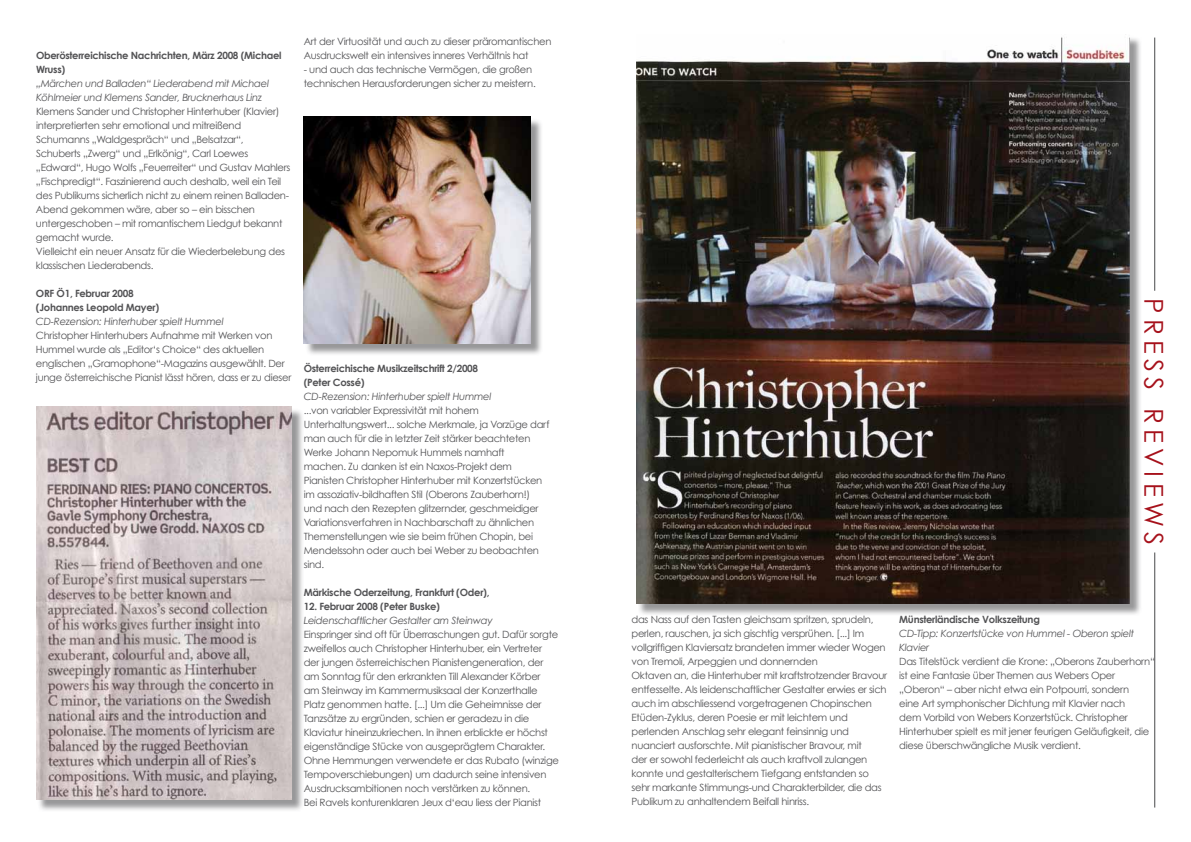
<style>
.page{position:relative;width:1191px;height:842px;background:#fff}
.page>*{position:absolute;margin:0;border:0;box-sizing:border-box;transform-origin:0 0}
.t1{font:26px "Century Gothic";letter-spacing:.2em;color:#a6111b}
.t2{font:10px/14px "Century Gothic";letter-spacing:-.03em;color:#535355}
.t3{font:italic 10px/14px "Century Gothic";letter-spacing:-.03em;color:#535355}
.t4{font:700 10px/14px "Century Gothic";letter-spacing:-.03em;color:#535355}
</style>
<div class="page">
<div style="left:38px;top:408px;width:266px;height:404px;background:#535355;opacity:.6"></div>
<img style="left:36px;top:407px;width:256px;height:393px">
<div style="left:305px;top:118px;width:238px;height:238px;background:#535355;opacity:.6"></div>
<img style="left:304px;top:117px;width:226px;height:227px">
<div style="left:637px;top:36px;width:505px;height:580px;background:#535355;opacity:.6"></div>
<img style="left:636px;top:36px;width:493px;height:567px">
<hr style="left:1154px;top:552px;width:1px;height:255px;background:#48494b">
<hr style="left:1154px;top:38px;width:1px;height:253px;background:#48494b">
<p class="t4" style="left:36px;top:48px;width:247px">Oberösterreichische Nachrichten, März 2008 (Michael<br>Wruss)</p>
<p class="t3" style="left:36px;top:76px;width:234px">„Märchen und Balladen“ Liederabend mit Michael<br>Köhlmeier und Klemens Sander, Brucknerhaus Linz</p>
<p class="t2" style="left:36px;top:104px;width:256px">Klemens Sander und Christopher Hinterhuber (Klavier) interpretierten sehr emotional und mitreißend Schumanns „Waldgespräch“ und „Belsatzar“, Schuberts „Zwerg“ und „Erlkönig“, Carl Loewes „Edward“, H ugo Wolfs „Feuerreiter“ und Gustav Mahlers „Fischpredigt“. Faszinierend auch deshalb, weil ein Teil des Publikums sicherlich nicht zu einem reinen Balladen-Abend gekommen wäre, aber so – ein bisschen untergeschoben – mit romantischem Liedgut bekannt gemacht wurde.<br>Vielleicht ein neuer Ansatz für die Wiederbelebung des klassischen Liederabends.</p>
<p class="t4" style="left:36px;top:286px;width:125px">ORF Ö1, Februar 2008 (Johannes Leopold Mayer)</p>
<p class="t3" style="left:36px;top:314px;width:189px">CD-Rezension: Hinterhuber spielt Hummel</p>
<p class="t2" style="left:36px;top:328px;width:257px">Christopher Hinterhubers Aufnahme mit Werken von<br>H ummel wurde als „Editor‘s Choice“ des aktuellen englischen „Gramophone“-Magazins ausgewählt. Der junge österreichische Pianist lässt hören, dass er zu dieser</p>
<p class="t2" style="left:304px;top:34px;width:249px">Art der Virtuosität und auch zu dieser präromantischen<br>Ausdruckswelt ein intensives inneres Verhältnis hat</p>
<p class="t2" style="left:304px;top:62px;width:233px">- und auch das technische Vermögen, die großen technischen H erausforderungen sicher zu meistern.</p>
<p class="t4" style="left:304px;top:361px;width:176px">Österreichische Musikzeitschrift 2/2008 (Peter Cossé)</p>
<p class="t3" style="left:304px;top:389px;width:189px">CD-Rezension: Hinterhuber spielt Hummel</p>
<p class="t2" style="left:304px;top:403px;width:247px">...von variabler Expressivität mit hohem<br>U nterhaltungswert... solche Merkmale, ja Vorzüge darf man auch für die in letzter Zeit stärker beachteten Werke Johann Nepomuk Hummels namhaft<br>machen. Zu danken ist ein Naxos-Projekt dem Pianisten Christopher H interhuber mit Konzertstücken im assoziativ-bildhaften Stil (Oberons Zauberhorn!) und nach den Rezepten glitzernder, geschmeidiger Variationsverfahren in Nachbarschaft zu ähnlichen Themenstellungen wie sie beim frühen Chopin, bei Mendelssohn oder auch bei Weber zu beobachten sind.</p>
<p class="t4" style="left:304px;top:585px;width:187px">Märkische Oderzeitung, Frankfurt (Oder),</p>
<p class="t4" style="left:304px;top:599px;width:138px">12. Februar 2008 (Peter Buske)</p>
<p class="t3" style="left:304px;top:613px;width:190px">Leidenschaftlicher Gestalter am Steinway</p>
<p class="t2" style="left:304px;top:627px;width:257px">Einspringer sind oft für Überraschungen gut. Dafür sorgte zweifellos auch Christopher H interhuber, ein Vertreter der jungen österreichischen Pianistengeneration, der am Sonntag für den erkrankten Till Alexander Körber am Steinway im Kammermusiksaal der Konzerthalle Platz genommen hatte. [...] U m die Geheimnisse der Tanzsätze zu ergründen, schien er geradezu in die Klaviatur hineinzukriechen. In ihnen erblickte er höchst eigenständige Stücke von ausgeprägtem Charakter.<br>Ohne Hemmungen verwendete er das Rubato (winzige Tempoverschiebungen) um dadurch seine intensiven Ausdrucksambitionen noch verstärken zu können.<br>Bei Ravels konturenklaren Jeux d‘eau liess der Pianist</p>
<h1 class="t1" style="left:1169px;top:298px;width:248px;rotate:90deg">P ress rev iews</h1>
<p class="t2" style="left:631px;top:613px;width:257px">das Nass auf den Tasten gleichsam spritzen, sprudeln, perlen, rauschen, ja sich gischtig versprühen. [...] Im vollgriffigen Klaviersatz brandeten immer wieder Wogen von Tremoli, Arpeggien und donnernden<br>Oktaven an, die H interhuber mit kraftstrotzender Bravour entfesselte. Als leidenschaftlicher Gestalter erwies er sich auch im abschliessend vorgetragenen Chopinschen Etüden-Zyklus, deren Poesie er mit leichtem und perlenden Anschlag sehr elegant feinsinnig und nuanciert ausforschte. Mit pianistischer Bravour, mit<br>der er sowohl federleicht als auch kraftvoll zulangen konnte und gestalterischem Tiefgang entstanden so sehr markante Stimmungs-und Charakterbilder, die das Publikum zu anhaltendem Beifall hinriss.</p>
<p class="t4" style="left:899px;top:612px;width:142px">Münsterländische Volkszeitung</p>
<p class="t3" style="left:899px;top:627px;width:236px">CD-Tipp: Konzertstücke von Hummel - Oberon spielt<br>Klavier</p>
<p class="t2" style="left:899px;top:655px;width:257px">Das Titelstück verdient die Krone: „Oberons Zauberhorn“ ist eine Fantasie über Themen aus Webers Oper „Oberon“ – aber nicht etwa ein Potpourri, sondern<br>eine Art symphonischer Dichtung mit Klavier nach<br>dem Vorbild von Webers Konzertstück. Christopher Hinterhuber spielt es mit jener feurigen Geläufigkeit, die diese überschwängliche Musik verdient.</p>
</div>
